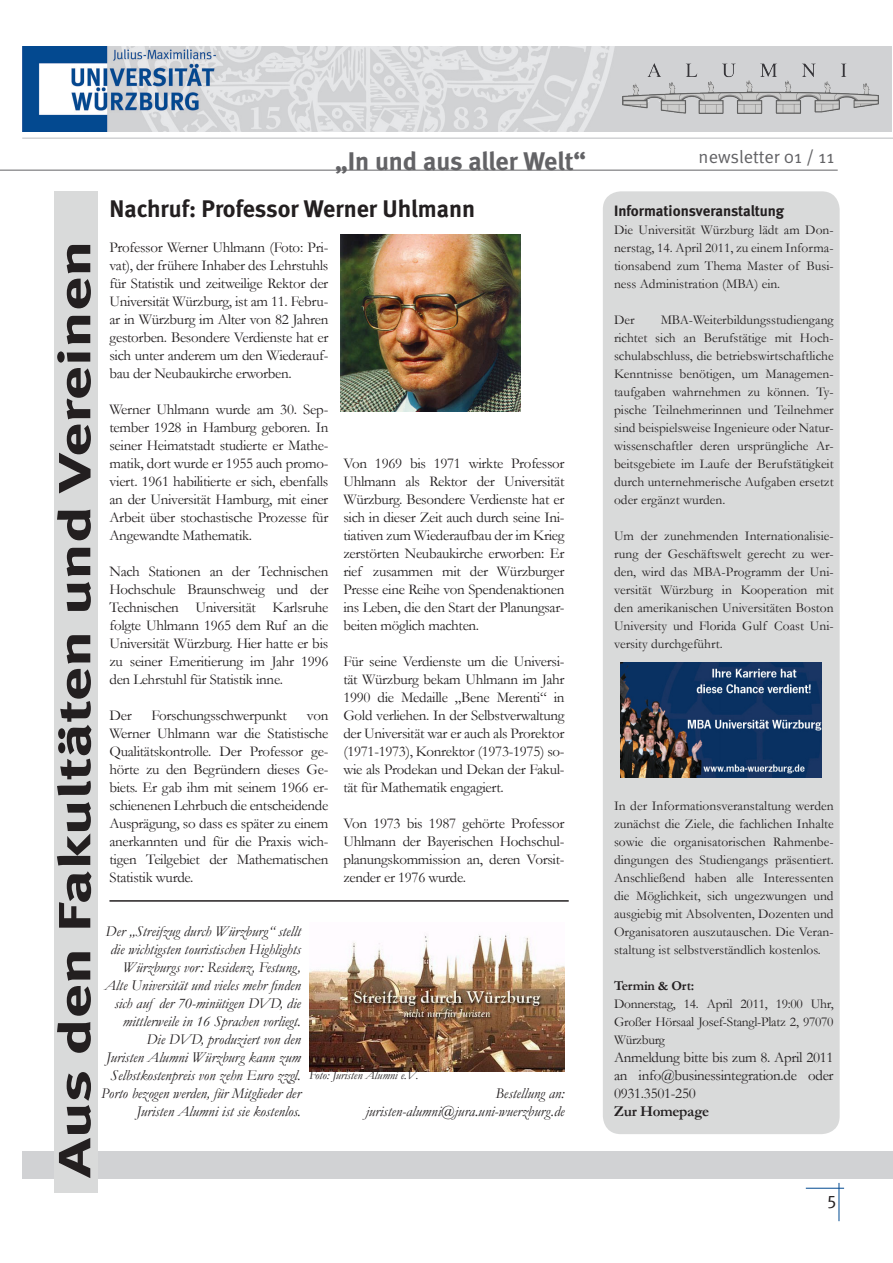
<style>
.page{position:relative;width:893px;height:1263px;background:#fff}
.page>*{position:absolute;margin:0;border:0;box-sizing:border-box;transform-origin:0 0}
.t1{font:700 45px "Meta";color:#231f20;scale:1.5 1}
.t2{font:700 25.5px "Meta";letter-spacing:-.005em;color:#636366}
.t3{font:700 24px "Meta";color:#231f20}
.t4{font:18px "Meta Normal";color:#636366}
.t5{font:18px "Meta Normal";color:#231f20}
.Grundtext{font:15px/18px "Garamond";letter-spacing:-.02em;color:#231f20;text-align:justify}
.Grundtext-2{font:italic 15px/18px "Garamond";color:#231f20;text-align:right}
.Grundtext-3{font:700 15px "Meta";letter-spacing:-.005em;color:#231f20}
.Grundtext-4{font:700 15px "Garamond";letter-spacing:-.02em;color:#231f20}
.Grundtext-5{font:13.5px/18px "Garamond";color:#231f20;text-align:justify}
.Grundtext-6{font:700 13.5px "Garamond";letter-spacing:-.02em;color:#231f20}
.t6{font:italic 12px "Garamond";color:#231f20}
</style>
<div class="page">
<div style="left:22px;top:1151px;width:871px;height:28px;background:#d1d2d4"></div>
<hr style="left:22px;top:137px;width:871px;height:2px;background:#d1d2d4">
<hr style="left:806px;top:1188px;width:38px;height:1px;background:#014990">
<hr style="left:839px;top:1183px;width:1px;height:38px;background:#014990">
<hr style="left:0;top:170px;width:838px;height:1px;background:#636366">
<img style="left:23px;top:46px;width:869px;height:85px">
<img style="left:623px;top:61px;width:255px;height:52px">
<img style="left:309px;top:934px;width:256px;height:137px">
<div style="left:54px;top:191px;width:43px;height:1002px;background:#d9dada"></div>
<hr style="left:109px;top:900px;width:460px;height:2px;background:#231f20">
<div style="left:603px;top:191px;width:237px;height:943px;background:#d9dada;border-radius:18px"></div>
<img style="left:621px;top:663px;width:201px;height:114px">
<img style="left:341px;top:234px;width:180px;height:178px">
<h2 class="t2" style="left:335px;top:145px;width:253px">„In und aus aller Welt“</h2>
<p class="t4" style="left:699px;top:146px;width:137px">newsletter 01 / 11</p>
<p class="t1" style="left:46px;top:1177px;width:626px;rotate:-90deg">Aus den Fakultäten und Vereinen</p>
<p class="t3" style="left:109px;top:194px;width:367px">Nachruf: Professor Werner Uhlmann</p>
<p class="Grundtext-3" style="left:614px;top:201px;width:172px">Informationsveranstaltung</p>
<p class="Grundtext-5" style="left:614px;top:220px;width:221px">Die Universität Würzburg lädt am Don&shy;nerstag, 14. April 2011, zu einem Informa&shy;tionsabend zum Thema Master of Busi&shy;ness Administration (MBA) ein.</p>
<p class="Grundtext-5" style="left:614px;top:310px;width:22px">Der</p>
<p class="Grundtext" style="left:109px;top:238px;width:220px">Professor Werner Uhlmann (Foto: Pri&shy;vat), der frühere Inhaber des Lehrstuhls für Statistik und zeitweilige Rektor der Universität Würzburg, ist am 11. Febru&shy;ar in Würzburg im Alter von 82 Jahren gestorben. Besondere Verdienste hat er sich unter anderem um den Wiederauf&shy;bau der Neubaukirche erworben.</p>
<p class="Grundtext" style="left:109px;top:400px;width:220px">Werner Uhlmann wurde am 30. Sep&shy;tember 1928 in Hamburg geboren. In seiner Heimatstadt studierte er Mathe&shy;matik, dort wurde er 1955 auch promo&shy;viert. 1961 habilitierte er sich, ebenfalls an der Universität Hamburg, mit einer Arbeit über stochastische Prozesse für Angewandte Mathematik.</p>
<p class="Grundtext" style="left:109px;top:562px;width:220px">Nach Stationen an der Technischen Hochschule Braunschweig und der Technischen Universität Karlsruhe folgte Uhlmann 1965 dem Ruf an die Universität Würzburg. Hier hatte er bis zu seiner Emeritierung im Jahr 1996 den Lehrstuhl für Statistik inne.</p>
<p class="Grundtext" style="left:109px;top:706px;width:24px">Der</p>
<p class="Grundtext" style="left:152px;top:706px;width:137px">Forschungsschwerpunkt</p>
<p class="Grundtext-5" style="left:614px;top:310px;width:221px;text-indent:47px">MBA-Weiterbildungsstudiengang richtet sich an Berufstätige mit Hoch&shy;schulabschluss, die betriebswirtschaftliche Kenntnisse benötigen, um Managemen&shy;taufgaben wahrnehmen zu können. Ty&shy;pische Teilnehmerinnen und Teilnehmer sind beispielsweise Ingenieure oder Natur&shy;wissenschaftler deren ursprüngliche Ar&shy;beitsgebiete im Laufe der Berufstätigkeit durch unternehmerische Aufgaben ersetzt oder ergänzt wurden.</p>
<p class="Grundtext-5" style="left:614px;top:526px;width:221px">Um der zunehmenden Internationalisie&shy;rung der Geschäftswelt gerecht zu wer&shy;den, wird das MBA-Programm der Uni&shy;versität Würzburg in Kooperation mit den amerikanischen Universitäten Boston University und Florida Gulf Coast Uni&shy;versity durchgeführt.</p>
<p class="Grundtext" style="left:343px;top:454px;width:223px">Von 1969 bis 1971 wirkte Professor Uhlmann als Rektor der Universität Würzburg. Besondere Verdienste hat er sich in dieser Zeit auch durch seine Ini&shy;tiativen zum Wiederaufbau der im Krieg zerstörten Neubaukirche erworben: Er rief zusammen mit der Würzburger Presse eine Reihe von Spendenaktionen ins Leben, die den Start der Planungsar&shy;beiten möglich machten.</p>
<p class="Grundtext" style="left:343px;top:652px;width:223px">Für seine Verdienste um die Universi&shy;tät Würzburg bekam Uhlmann im Jahr 1990 die Medaille „Bene Merenti“ in Gold verliehen. In der Selbstverwaltung der Universität war er auch als Prorektor (1971-1973), Konrektor (1973-1975) so&shy;wie als Prodekan und Dekan der Fakul&shy;tät für Mathematik engagiert.</p>
<p class="Grundtext" style="left:343px;top:814px;width:223px">Von 1973 bis 1987 gehörte Professor Uhlmann der Bayerischen Hochschul&shy;planungskommission an, deren Vorsit&shy;zender er 1976 wurde.</p>
<p class="Grundtext" style="left:109px;top:706px;width:220px;text-indent:197px">von Werner Uhlmann war die Statistische Qualitätskontrolle. Der Professor ge&shy;hörte zu den Begründern dieses Ge&shy;biets. Er gab ihm mit seinem 1966 er&shy;schienenen Lehrbuch die entscheidende Ausprägung, so dass es später zu einem anerkannten und für die Praxis wich&shy;tigen Teilgebiet der Mathematischen Statistik wurde.</p>
<p class="Grundtext-5" style="left:614px;top:796px;width:221px">In der Informationsveranstaltung werden zunächst die Ziele, die fachlichen Inhalte sowie die organisatorischen Rahmenbe&shy;dingungen des Studiengangs präsentiert.<br>Anschließend haben alle Interessenten die Möglichkeit, sich ungezwungen und ausgiebig mit Absolventen, Dozenten und Organisatoren auszutauschen. Die Veran&shy;staltung ist selbstverständlich kostenlos.</p>
<p class="Grundtext-6" style="left:614px;top:977px;width:82px">Termin &amp; Ort:</p>
<p class="Grundtext-5" style="left:614px;top:994px;width:221px">Donnerstag, 14. April 2011, 19:00 Uhr, Großer Hörsaal Josef-Stangl-Platz 2, 97070<br>Würzburg</p>
<p class="Grundtext" style="left:614px;top:1048px;width:221px">Anmeldung bitte bis zum 8. April 2011 an info@businessintegration.de oder 0931.3501-250</p>
<p class="Grundtext-4" style="left:614px;top:1101px;width:97px">Zur Homepage</p>
<p class="Grundtext-2" style="left:105px;top:922px;width:198px">Der „Streifzug durch Würzburg“ stellt die wichtigsten touristischen Highlights Würzburgs vor: Residenz, Festung, Alte Universität und vieles mehr finden sich auf der 70-minütigen DVD, die mittlerweile in 16 Sprachen vorliegt.</p>
<p class="Grundtext-2" style="left:101px;top:1030px;width:201px">Die DVD, produziert von den<br>Juristen Alumni Würzburg kann zum Selbstkostenpreis von zehn Euro zzgl.<br>Porto bezogen werden, für Mitglieder der Juristen Alumni ist sie kostenlos.</p>
<p class="t6" style="left:309px;top:1067px;width:111px">Foto: Juristen Alumni e.V.</p>
<p class="Grundtext-2" style="left:495px;top:1084px;width:71px">Bestellung an:</p>
<p class="Grundtext-2" style="left:366px;top:1102px;width:200px">juristen-alumni@jura.uni-wuerzburg.de</p>
<p class="t5" style="left:828px;top:1189px;width:10px">5</p>
</div>
